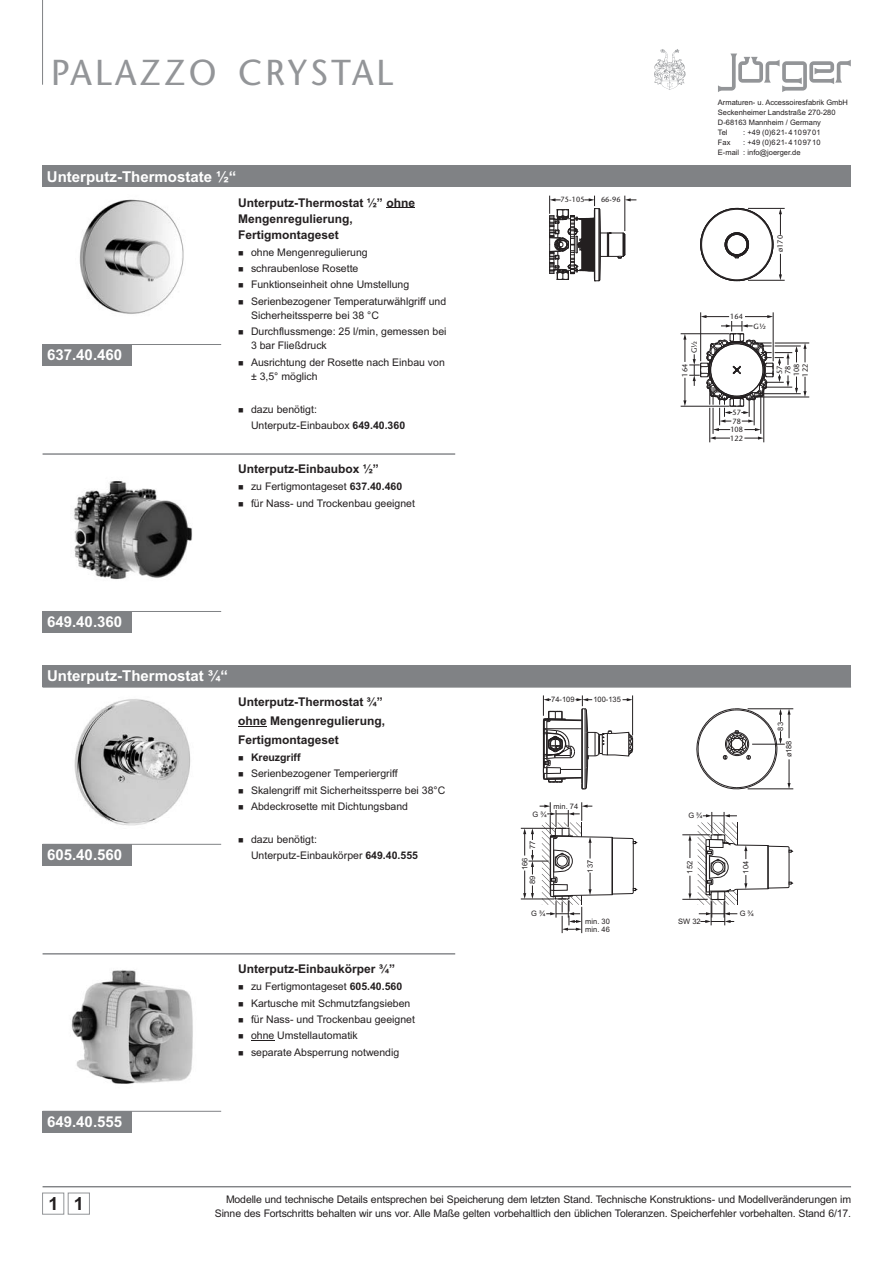
<style>
.page{position:relative;width:893px;height:1262px;background:#fff}
.page>*{position:absolute;margin:0;border:0;box-sizing:border-box;transform-origin:0 0}
.t1{font:36px "Stone Sans";letter-spacing:.07em;color:#939598}
.t2{font:700 18px "Arial";color:#231f20}
.t3{font:700 15px "Arial";color:#fff}
.t4{font:700 12px/16px "Arial";color:#231f20}
.t5{font:10.5px/16.4px "Arial";color:#231f20}
.t6{font:700 10.5px "Arial";color:#231f20}
.t7{font:7.5px/10.1px "Arial";color:#231f20}
.t8{font:7.5px "Stone Sans";color:#231f20}
.s1{font-weight:700}
</style>
<div class="page">
<img style="left:71px;top:970px;width:122px;height:114px">
<img style="left:74px;top:481px;width:118px;height:99px">
<img style="left:79px;top:199px;width:105px;height:115px">
<img style="left:60px;top:687px;width:145px;height:139px">
<div style="left:43px;top:344px;width:89px;height:22px;background:#808285"></div>
<div style="left:43px;top:844px;width:89px;height:21px;background:#808285"></div>
<div style="left:43px;top:611px;width:89px;height:21px;background:#808285"></div>
<div style="left:43px;top:1111px;width:89px;height:21px;background:#808285"></div>
<hr style="left:43px;top:453px;width:412px;height:2px;background:#808285">
<hr style="left:43px;top:953px;width:412px;height:1px;background:#808285">
<hr style="left:43px;top:344px;width:178px;height:1px;background:#808285">
<hr style="left:43px;top:844px;width:178px;height:1px;background:#808285">
<hr style="left:43px;top:611px;width:178px;height:1px;background:#808285">
<hr style="left:43px;top:1110px;width:178px;height:1px;background:#808285">
<div style="left:43px;top:665px;width:808px;height:22px;background:#808285"></div>
<div style="left:43px;top:166px;width:808px;height:21px;background:#808285"></div>
<hr style="left:42px;top:0;width:1px;height:85px;background:#808285">
<hr style="left:43px;top:1186px;width:808px;height:1px;background:#808285">
<hr style="left:521px;top:898px;width:33px;height:1px;background:#231f20">
<hr style="left:521px;top:828px;width:33px;height:1px;background:#231f20">
<svg style="left:523px;top:802px;width:114px;height:131px"></svg>
<svg style="left:682px;top:812px;width:111px;height:113px"></svg>
<hr style="left:747px;top:788px;width:46px;height:1px;background:#231f20">
<svg style="left:696px;top:708px;width:94px;height:82px"></svg>
<hr style="left:752px;top:744px;width:32px;height:1px;background:#231f20">
<hr style="left:747px;top:708px;width:46px;height:1px;background:#231f20">
<svg style="left:543px;top:695px;width:90px;height:95px"></svg>
<hr style="left:772px;top:312px;width:1px;height:49px;background:#231f20">
<hr style="left:680px;top:333px;width:49px;height:1px;background:#231f20">
<hr style="left:700px;top:312px;width:1px;height:49px;background:#231f20">
<hr style="left:680px;top:406px;width:49px;height:1px;background:#231f20">
<hr style="left:749px;top:397px;width:60px;height:1px;background:#231f20">
<hr style="left:709px;top:408px;width:1px;height:34px;background:#231f20">
<hr style="left:774px;top:343px;width:35px;height:1px;background:#231f20">
<hr style="left:763px;top:383px;width:1px;height:59px;background:#231f20">
<svg style="left:683px;top:315px;width:123px;height:124px"></svg>
<svg style="left:549px;top:196px;width:87px;height:85px"></svg>
<hr style="left:748px;top:280px;width:36px;height:1px;background:#231f20">
<svg style="left:700px;top:207px;width:82px;height:74px"></svg>
<hr style="left:748px;top:208px;width:36px;height:1px;background:#231f20">
<svg style="left:238px;top:726px;width:29px;height:1px"></svg>
<svg style="left:251px;top:1040px;width:23px;height:1px"></svg>
<img style="left:654px;top:49px;width:32px;height:41px">
<svg style="left:718px;top:54px;width:132px;height:38px"></svg>
<div style="left:42px;top:1192px;width:22px;height:22px;border:1px solid #939598"></div>
<div style="left:68px;top:1192px;width:22px;height:22px;border:1px solid #939598"></div>
<h1 class="t1" style="left:51px;top:58px;width:344px">PALAZZO CRYSTAL</h1>
<h3 class="t3" style="left:47px;top:171px;width:191px">Unterputz-Thermostate ½“</h3>
<h3 class="t3" style="left:47px;top:349px;width:77px">637.40.460</h3>
<p class="t4" style="left:238px;top:195px;width:178px">Unterputz-Thermostat ½” ohne<br>Mengenregulierung,<br>Fertigmontageset</p>
<p class="t5" style="left:251px;top:245px;width:197px">ohne Mengenregulierung<br>schraubenlose Rosette<br>Funktionseinheit ohne Umstellung<br>Serienbezogener Temperaturwählgriff und</p>
<p class="t5" style="left:251px;top:308px;width:197px">Sicherheitssperre bei 38 °C<br>Durchflussmenge: 25 l/min, gemessen bei</p>
<p class="t5" style="left:251px;top:338px;width:195px">3 bar Fließdruck<br>Ausrichtung der Rosette nach Einbau von</p>
<p class="t5" style="left:251px;top:369px;width:68px">± 3,5° möglich</p>
<p class="t5" style="left:251px;top:402px;width:156px">dazu benötigt:<br>Unterputz-Einbaubox <span class="s1">649.40.360</span></p>
<p class="t4" style="left:238px;top:462px;width:142px">Unterputz-Einbaubox ½”</p>
<p class="t5" style="left:251px;top:479px;width:165px">zu Fertigmontageset <span class="s1">637.40.460 </span>für Nass- und Trockenbau geeignet</p>
<h3 class="t3" style="left:47px;top:616px;width:77px">649.40.360</h3>
<h3 class="t3" style="left:47px;top:670px;width:182px">Unterputz-Thermostat ¾“</h3>
<h3 class="t3" style="left:47px;top:848px;width:77px">605.40.560</h3>
<p class="t4" style="left:238px;top:694px;width:148px;line-height:18.8px">Unterputz-Thermostat ¾” ohne Mengenregulierung,<br>Fertigmontageset</p>
<p class="t5" style="left:251px;top:766px;width:196px">Serienbezogener Temperiergriff<br>Skalengriff mit Sicherheitssperre bei 38°C<br>Abdeckrosette mit Dichtungsband</p>
<p class="t5" style="left:251px;top:832px;width:168px">dazu benötigt:<br>Unterputz-Einbaukörper <span class="s1">649.40.555</span></p>
<p class="t6" style="left:251px;top:753px;width:51px">Kreuzgriff</p>
<h3 class="t3" style="left:47px;top:1115px;width:77px">649.40.555</h3>
<p class="t4" style="left:238px;top:962px;width:158px">Unterputz-Einbaukörper ¾”</p>
<p class="t5" style="left:251px;top:979px;width:165px">zu Fertigmontageset <span class="s1">605.40.560<br></span>Kartusche mit Schmutzfangsieben für Nass- und Trockenbau geeignet ohne Umstellautomatik<br>separate Absperrung notwendig</p>
<p class="t8" style="left:560px;top:197px;width:26px">75-105</p>
<p class="t8" style="left:601px;top:197px;width:21px">66-96</p>
<p class="t7" style="left:718px;top:98px;width:132px">Armaturen- u. Accessoiresfabrik GmbH<br>Seckenheimer Landstraße 270-280<br>D-68163 Mannheim / Germany<br>Tel</p>
<p class="t7" style="left:743px;top:128px;width:79px">: +49 (0)621-4109701</p>
<p class="t7" style="left:718px;top:138px;width:104px;text-indent:25px">: +49 (0)621-4109710<br>E-mail : info@joerger.de</p>
<p class="t7" style="left:718px;top:138px;width:14px">Fax</p>
<p class="t8" style="left:691px;top:353px;width:14px;rotate:-90deg">G½</p>
<p class="t8" style="left:682px;top:376px;width:14px;rotate:-90deg">164</p>
<p class="t8" style="left:777px;top:252px;width:19px;rotate:-90deg">ø170</p>
<p class="t8" style="left:730px;top:314px;width:14px">164</p>
<p class="t8" style="left:753px;top:323px;width:14px">G½</p>
<p class="t8" style="left:732px;top:409px;width:10px">57</p>
<p class="t8" style="left:732px;top:418px;width:10px">78</p>
<p class="t8" style="left:730px;top:427px;width:14px">108</p>
<p class="t8" style="left:730px;top:435px;width:14px">122</p>
<p class="t8" style="left:793px;top:376px;width:14px;rotate:-90deg">108</p>
<p class="t8" style="left:802px;top:376px;width:14px;rotate:-90deg">122</p>
<p class="t8" style="left:776px;top:374px;width:10px;rotate:-90deg">57</p>
<p class="t8" style="left:785px;top:374px;width:10px;rotate:-90deg">78</p>
<p class="t7" style="left:551px;top:695px;width:25px">74-109</p>
<p class="t7" style="left:593px;top:695px;width:29px">100-135</p>
<p class="t7" style="left:553px;top:802px;width:26px">min. 74</p>
<p class="t7" style="left:532px;top:809px;width:16px">G ¾</p>
<p class="t7" style="left:528px;top:849px;width:10px;rotate:-90deg">77</p>
<p class="t7" style="left:528px;top:884px;width:10px;rotate:-90deg">89</p>
<p class="t7" style="left:520px;top:870px;width:14px;rotate:-90deg">166</p>
<p class="t7" style="left:531px;top:909px;width:16px">G ¾</p>
<p class="t7" style="left:585px;top:872px;width:14px;rotate:-90deg">137</p>
<p class="t7" style="left:585px;top:918px;width:26px;line-height:7.8px">min. 30 min. 46</p>
<p class="t7" style="left:688px;top:811px;width:16px">G ¾</p>
<p class="t7" style="left:685px;top:873px;width:14px;rotate:-90deg">152</p>
<p class="t7" style="left:678px;top:917px;width:24px">SW 32</p>
<p class="t7" style="left:776px;top:730px;width:10px;rotate:-90deg">83</p>
<p class="t7" style="left:784px;top:757px;width:19px;rotate:-90deg">ø188</p>
<p class="t7" style="left:741px;top:873px;width:14px;rotate:-90deg">104</p>
<p class="t7" style="left:739px;top:909px;width:16px">G ¾</p>
<h2 class="t2" style="left:49px;top:1197px;width:37px">1 1</h2>
<p class="t5" style="left:215px;top:1192px;width:637px;line-height:14.1px;text-align:right">Modelle und technische Details entsprechen bei Speicherung dem letzten Stand. Technische Konstruktions- und Modellveränderungen im<br>Sinne des Fortschritts behalten wir uns vor. Alle Maße gelten vorbehaltlich den üblichen Toleranzen. Speicherfehler vorbehalten. Stand 6/17.</p>
</div>
